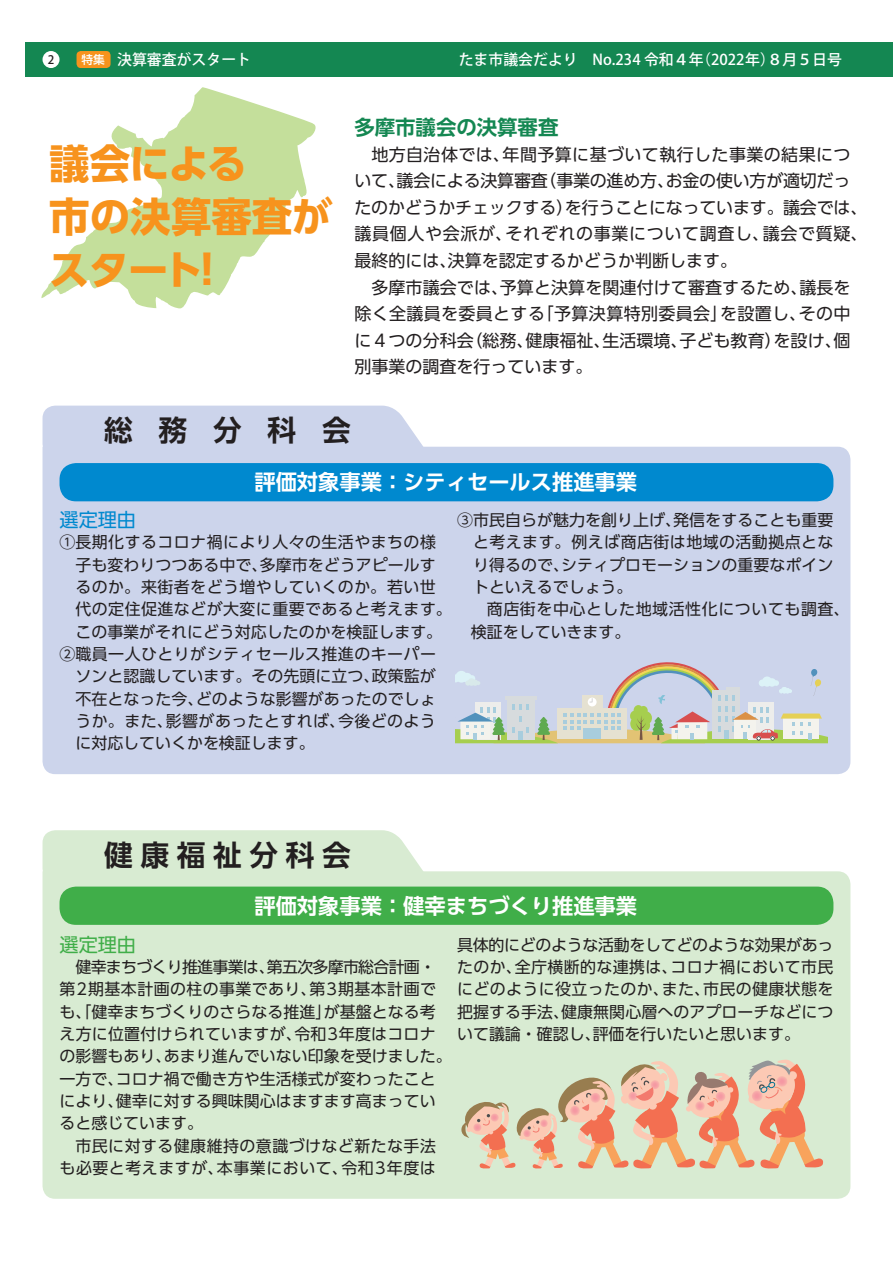
<style>
.page{position:relative;width:893px;height:1263px;background:#fff}
.page>*{position:absolute;margin:0;border:0;box-sizing:border-box;transform-origin:0 0}
.t1{font:700 40.35px/53.1px "UD Shin Go Pro";color:#f7931d}
.t2{font:700 28.65px "UD Shin Go Pro De";letter-spacing:.265em;color:#231f20}
.t3{font:700 21.3px "UD Shin Go Pro De";color:#fff}
.t4{font:700 20.4px "UD Shin Go Pro De";color:#148752}
.t5{font:19.2px "UD Shin Go Pro";color:#0089cf}
.t6{font:19.2px "UD Shin Go Pro";color:#40ae49}
.t7{font:16.95px/26.5px "UD Shin Go Pro";letter-spacing:.005em;color:#231f20}
.t8{font:15.9px/22.4px "UD Shin Go Pro";letter-spacing:.005em;color:#231f20}
.t9{font:15.9px "UD Shin Go Pro";letter-spacing:.03em;color:#231f20}
.t10{font:15.9px "UD Shin Go Pro";letter-spacing:.025em;color:#231f20}
.t11{font:500 14.85px "Koz Go Pro";color:#fff}
.t12{font:500 11.7px "Koz Go Pro";color:#231f20}
.s1{font-family:"UD Shin Go Pro";font-size:11.7px}
</style>
<div class="page">
<div style="left:26px;top:43px;width:867px;height:34px;background:#148752"></div>
<div style="left:77px;top:51px;width:34px;height:17px;background:#f7931d;border-radius:4px"></div>
<div style="left:43px;top:51px;width:17px;height:17px;background:#fff;border-radius:50%"></div>
<svg style="left:41px;top:87px;width:275px;height:221px"></svg>
<div style="left:43px;top:447px;width:807px;height:327px;background:#ccd4eb"></div>
<div style="left:43px;top:406px;width:387px;height:51px;background:#ccd4eb"></div>
<div style="left:60px;top:463px;width:773px;height:38px;background:#0089cf;border-radius:16px"></div>
<div style="left:43px;top:871px;width:807px;height:328px;background:#d8ebd2"></div>
<div style="left:43px;top:830px;width:387px;height:51px;background:#d8ebd2"></div>
<div style="left:60px;top:886px;width:773px;height:39px;background:#40ae49;border-radius:16px"></div>
<svg style="left:456px;top:657px;width:371px;height:86px;background:#cdd2d1"></svg>
<svg style="left:461px;top:1058px;width:363px;height:112px;background:#e0c6aa"></svg>
<p class="t12" style="left:48px;top:52px;width:8px">2</p>
<p class="t11" style="left:81px;top:50px;width:171px"><span class="s1">特集</span> 決算審査がスタート</p>
<p class="t11" style="left:459px;top:50px;width:385px">たま市議会だより　No.234 令和４年（2022年）８月５日号</p>
<h1 class="t1" style="left:49px;top:136px;width:285px">議会による<br>市の決算審査がスタート！</h1>
<p class="t4" style="left:354px;top:111px;width:206px">多摩市議会の決算審査</p>
<p class="t7" style="left:354px;top:140px;width:515px">　地方自治体では、年間予算に基づいて執行した事業の結果について、議会による決算審査（事業の進め方、お金の使い方が適切だったのかどうかチェックする）を行うことになっています。議会では、議員個人や会派が、それぞれの事業について調査し、議会で質疑、最終的には、決算を認定するかどうか判断します。<br>　多摩市議会では、予算と決算を関連付けて審査するため、議長を除く全議員を委員とする「予算決算特別委員会」を設置し、その中に４つの分科会（総務、健康福祉、生活環境、子ども教育）を設け、個別事業の調査を行っています。</p>
<h2 class="t2" style="left:104px;top:407px;width:248px">総務分科会</h2>
<h3 class="t3" style="left:254px;top:465px;width:384px">評価対象事業：シティセールス推進事業</h3>
<p class="t5" style="left:60px;top:504px;width:78px">選定理由</p>
<p class="t9" style="left:60px;top:529px;width:378px">①長期化するコロナ禍により人々の生活やまちの様</p>
<p class="t8" style="left:75px;top:553px;width:362px">子も変わりつつある中で、多摩市をどうアピールす</p>
<p class="t9" style="left:75px;top:574px;width:362px">るのか。来街者をどう増やしていくのか。若い世</p>
<p class="t9" style="left:75px;top:596px;width:378px">代の定住促進などが大変に重要であると考えます。</p>
<p class="t8" style="left:75px;top:620px;width:368px">この事業がそれにどう対応したのかを検証します。</p>
<p class="t9" style="left:60px;top:641px;width:378px">②職員一人ひとりがシティセールス推進のキーパー</p>
<p class="t8" style="left:75px;top:665px;width:362px">ソンと認識しています。その先頭に立つ、政策監が</p>
<p class="t8" style="left:75px;top:687px;width:362px">不在となった今、どのような影響があったのでしょ</p>
<p class="t10" style="left:75px;top:708px;width:362px">うか。また、影響があったとすれば、今後どのよう</p>
<p class="t8" style="left:75px;top:731px;width:241px">に対応していくかを検証します。</p>
<p class="t8" style="left:471px;top:508px;width:380px;text-indent:-14px">③市民自らが魅力を創り上げ、発信をすることも重要と考えます。例えば商店街は地域の活動拠点となり得るので、シティプロモーションの重要なポイントといえるでしょう。<br>　商店街を中心とした地域活性化についても調査、検証をしていきます。</p>
<h2 class="t2" style="left:104px;top:832px;width:248px">健康福祉分科会</h2>
<h3 class="t3" style="left:254px;top:888px;width:384px">評価対象事業：健幸まちづくり推進事業</h3>
<p class="t6" style="left:60px;top:929px;width:78px">選定理由</p>
<p class="t8" style="left:60px;top:955px;width:394px">　健幸まちづくり推進事業は、第五次多摩市総合計画・第2期基本計画の柱の事業であり、第3期基本計画でも、「健幸まちづくりのさらなる推進」が基盤となる考え方に位置付けられていますが、令和3年度はコロナの影響もあり、あまり進んでいない印象を受けました。一方で、コロナ禍で働き方や生活様式が変わったことにより、健幸に対する興味関心はますます高まっていると感じています。<br>　市民に対する健康維持の意識づけなど新たな手法も必要と考えますが、本事業において、令和3年度は</p>
<p class="t8" style="left:457px;top:933px;width:378px;text-align:justify">具体的にどのような活動をしてどのような効果があったのか、全庁横断的な連携は、コロナ禍において市民にどのように役立ったのか、また、市民の健康状態を把握する手法、健康無関心層へのアプローチなどについて議論・確認し、評価を行いたいと思います。</p>
</div>
